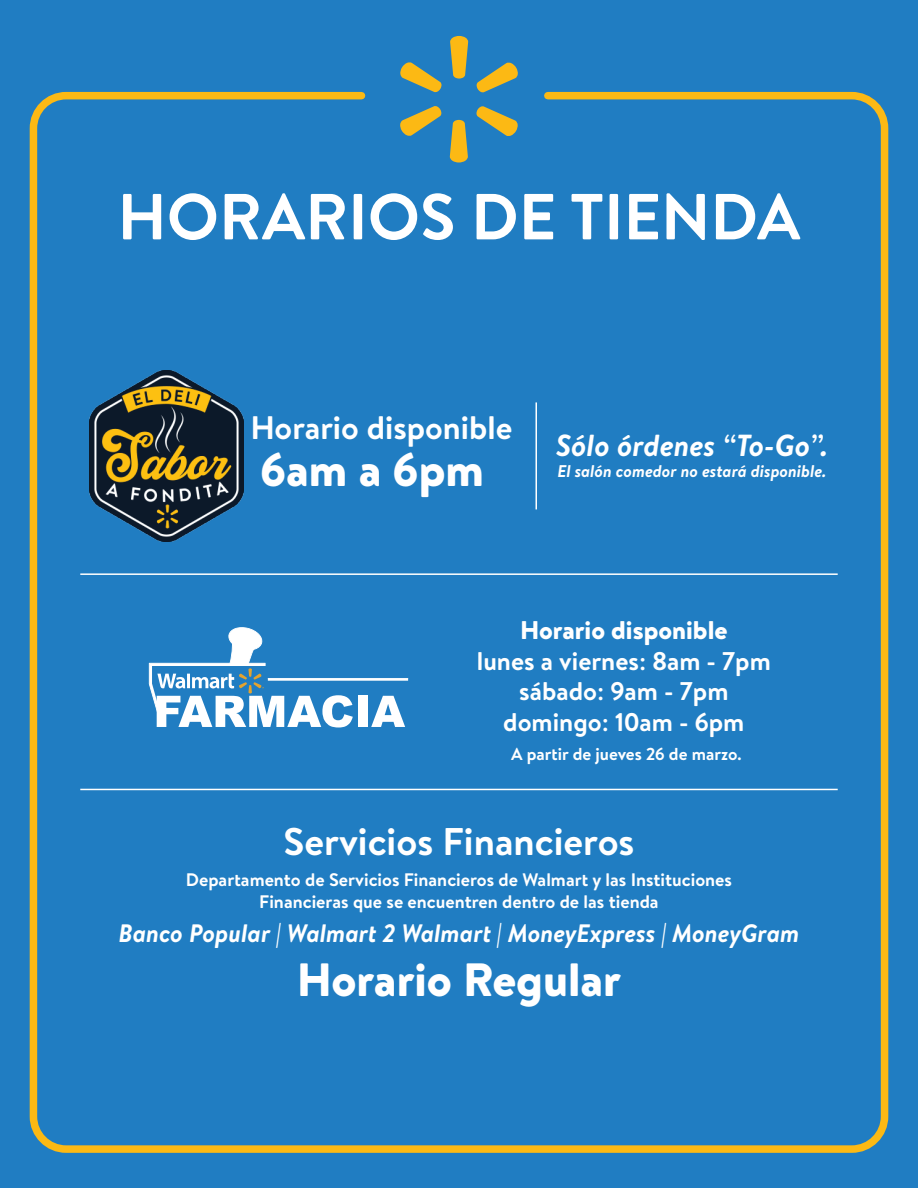
<style>
.page{position:relative;width:918px;height:1188px;background:#207dc2}
.page>*{position:absolute;margin:0;border:0;box-sizing:border-box;transform-origin:0 0}
.t1{font:700 64.95px "Bogle";color:#fff}
.t2{font:900 46.65px "Bogle";color:#fff}
.t3{font:700 38.55px "Bogle";color:#fff}
.t4{font:700 32.55px "Bogle";color:#fff}
.t5{font:italic 700 30.45px "Bogle";color:#fff}
.t6{font:700 25.5px/30.6px "Bogle";color:#fff;text-align:center}
.t7{font:900 25.5px "Bogle";color:#fff}
.t8{font:italic 700 25.2px "Bogle";color:#fff}
.t9{font:700 18.15px/21.8px "Bogle";color:#fff;text-align:center}
.t10{font:700 17.25px "Bogle";color:#fff}
.t11{font:italic 700 16.95px "Bogle";color:#fff}
</style>
<div class="page">
<svg style="left:450px;top:120px;width:18px;height:43px"></svg>
<svg style="left:400px;top:106px;width:41px;height:30px"></svg>
<svg style="left:476px;top:106px;width:42px;height:30px"></svg>
<svg style="left:450px;top:36px;width:18px;height:43px"></svg>
<svg style="left:477px;top:62px;width:41px;height:30px"></svg>
<svg style="left:400px;top:62px;width:42px;height:30px"></svg>
<svg style="left:149px;top:627px;width:259px;height:101px"></svg>
<img style="left:90px;top:371px;width:153px;height:170px">
<hr style="left:536px;top:402px;width:1px;height:107px;background:#fff">
<hr style="left:80px;top:573px;width:758px;height:2px;background:#fff">
<hr style="left:80px;top:789px;width:758px;height:1px;background:#fff">
<div style="left:30px;top:92px;width:858px;height:1061px;border:8px solid #fcb914;border-radius:33px"></div>
<h1 class="t1" style="left:118px;top:172px;width:684px">HORARIOS DE TIENDA</h1>
<h3 class="t4" style="left:251px;top:405px;width:263px">Horario disponible</h3>
<h2 class="t2" style="left:260px;top:437px;width:226px">6am a 6pm</h2>
<h3 class="t5" style="left:556px;top:423px;width:274px">Sólo órdenes “To-Go”.</h3>
<p class="t11" style="left:557px;top:459px;width:271px">El salón comedor no estará disponible.</p>
<h3 class="t7" style="left:520px;top:612px;width:209px">Horario disponible</h3>
<h3 class="t6" style="left:477px;top:645px;width:296px">lunes a viernes: 8am - 7pm sábado: 9am - 7pm domingo: 10am - 6pm</h3>
<p class="t10" style="left:511px;top:742px;width:232px">A partir de jueves 26 de marzo.</p>
<h3 class="t3" style="left:283px;top:815px;width:353px">Servicios Financieros</h3>
<p class="t9" style="left:186px;top:869px;width:548px">Departamento de Servicios Financieros de Walmart y las Instituciones<br>Financieras que se encuentren dentro de las tienda</p>
<h3 class="t8" style="left:119px;top:916px;width:682px">Banco Popular | Walmart 2 Walmart | MoneyExpress | MoneyGram</h3>
<h2 class="t2" style="left:297px;top:947px;width:326px">Horario Regular</h2>
</div>
